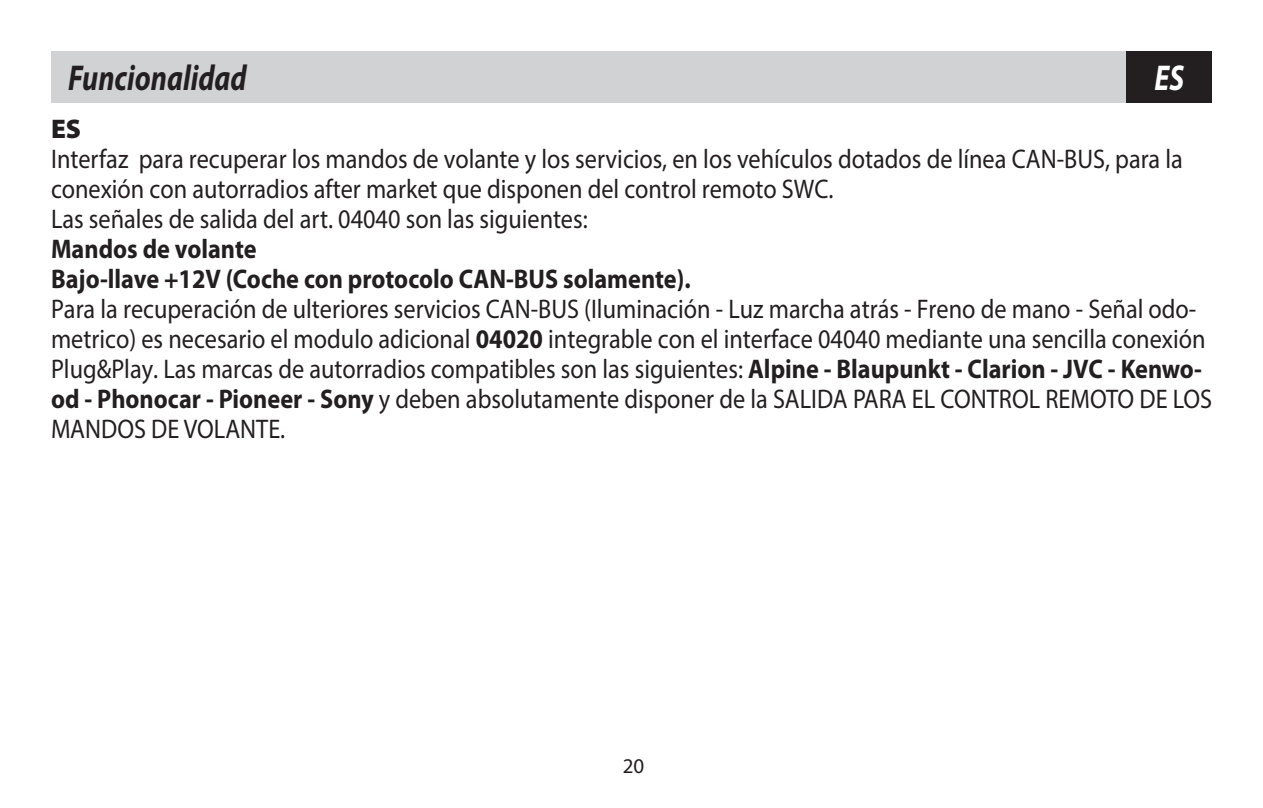
<style>
.page{position:relative;width:1263px;height:808px;background:#fff}
.page>*{position:absolute;margin:0;border:0;box-sizing:border-box;transform-origin:0 0}
.t1{font:italic 700 36px "Myriad Pro";color:#231f20;scale:.8 1}
.t2{font:italic 700 36px "Myriad Pro";color:#fff;scale:.8 1}
.t3{font:27px/30px "Myriad Pro";color:#231f20;scale:.9 1}
.t4{font:700 27px/30px "Myriad Pro";color:#231f20;scale:.9 1}
.t5{font:900 27px "Myriad Pro";color:#231f20}
.t6{font:21px "Myriad Pro";color:#231f20}
.s1{font-weight:700}
</style>
<div class="page">
<div style="left:51px;top:51px;width:1157px;height:51px;background:#d1d2d4"></div>
<div style="left:1127px;top:51px;width:85px;height:51px;background:#231f20"></div>
<h1 class="t1" style="left:68px;top:55px;width:225px">Funcionalidad</h1>
<h1 class="t2" style="left:1154px;top:55px;width:38px">ES</h1>
<p class="t5" style="left:51px;top:111px;width:32px">ES</p>
<p class="t3" style="left:51px;top:143px;width:1259px">Interfaz para recuperar los mandos de volante y los servicios, en los vehículos dotados de línea CAN-BUS, para la conexión con autorradios after market que disponen del control remoto SWC.<br>Las señales de salida del art. 04040 son las siguientes:</p>
<p class="t4" style="left:51px;top:233px;width:712px">Mandos de volante<br>Bajo-llave +12V (Coche con protocolo CAN-BUS solamente).</p>
<p class="t3" style="left:51px;top:293px;width:1291px">Para la recuperación de ulteriores servicios CAN-BUS (Iluminación - Luz marcha atrás - Freno de mano - Señal odo&shy;metrico) es necesario el modulo adicional <span class="s1">04020</span> integrable con el interface 04040 mediante una sencilla conexión Plug&amp;Play. Las marcas de autorradios compatibles son las siguientes: <span class="s1">Alpine - Blaupunkt - Clarion - JVC - Kenwo&shy;od - Phonocar - Pioneer - Sony</span> y deben absolutamente disponer de la SALIDA PARA EL CONTROL REMOTO DE LOS MANDOS DE VOLANTE.</p>
<p class="t6" style="left:623px;top:753px;width:23px">20</p>
</div>
